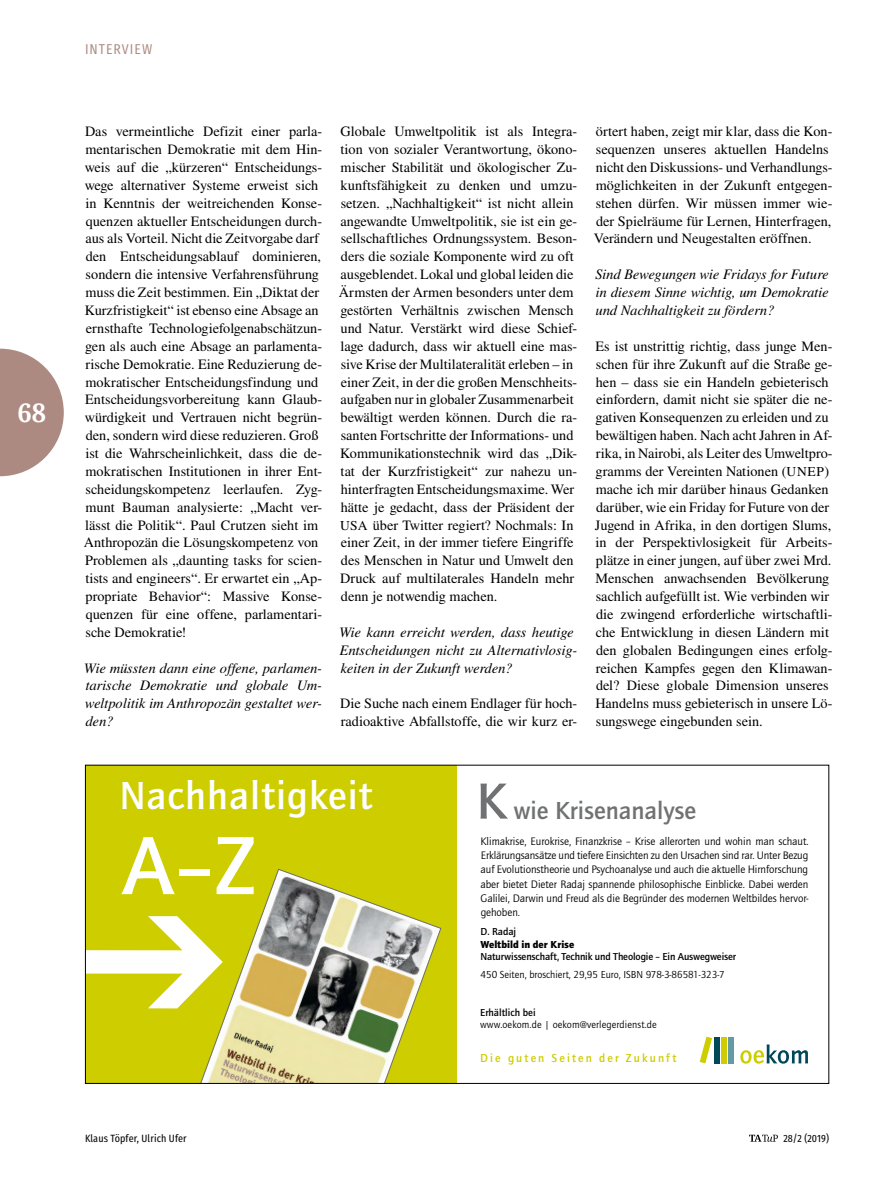
<style>
.page{position:relative;width:893px;height:1191px;background:#fff}
.page>*{position:absolute;margin:0;border:0;box-sizing:border-box;transform-origin:0 0}
.t1{font:700 85.5px "Quay Itc T";color:#fff}
.t2{font:700 40.5px "Quay Itc T";letter-spacing:.025em;color:#fff}
.t3{font:700 25.5px "Quay Itc T";color:#707172}
.t4{font:700 25.5px "Droid Serif";color:#fff}
._12_1b_GTO_1_LZ_vor{font:14.25px/17.9px "Nimbus Rom No 9 L";letter-spacing:.005em;color:#000}
._12_1b_GTO_1_LZ_vor-2{font:italic 14.25px/17.9px "Nimbus Rom No 9 L";letter-spacing:.005em;color:#000;text-align:justify}
.t5{font:14.25px "Fira Sans Condensed";letter-spacing:.07em;color:#ac8a82}
.t6{font:700 12px "Quay Itc T";letter-spacing:.175em;color:#cdcd00}
.t7{font:11.25px/14.2px "Quay Itc T";letter-spacing:-.005em;color:#000;text-align:justify}
.t8{font:10.5px/12px "Quay Itc T";letter-spacing:.01em;color:#000}
.t9{font:700 10.5px/12.8px "Quay Itc T";letter-spacing:-.01em;color:#000}
.t10{font:10.5px "Fira Sans Condensed";letter-spacing:.01em;color:#000}
.s1{font-size:13.5px}
.s2{font-size:52.5px}
.s3{font-family:"Quay Itc T Blac";font-weight:400}
.s4{font-weight:700}
</style>
<div class="page">
<div style="left:85px;top:765px;width:372px;height:318px;background:#cdcd00"></div>
<svg style="left:87px;top:916px;width:107px;height:92px"></svg>
<svg style="left:194px;top:868px;width:247px;height:213px"></svg>
<div style="left:728px;top:1037px;width:6px;height:26px;background:#649aa4"></div>
<div style="left:721px;top:1037px;width:6px;height:26px;background:#cdcd00"></div>
<div style="left:714px;top:1037px;width:5px;height:26px;background:#004857"></div>
<svg style="left:700px;top:1036px;width:12px;height:27px"></svg>
<svg style="left:740px;top:1044px;width:68px;height:19px"></svg>
<svg style="left:0;top:349px;width:64px;height:127px"></svg>
<svg style="left:749px;top:1134px;width:29px;height:7px"></svg>
<h3 class="t4" style="left:18px;top:395px;width:30px">68</h3>
<p class="t5" style="left:85px;top:36px;width:69px">INTERVIEW</p>
<p class="_12_1b_GTO_1_LZ_vor" style="left:84px;top:122px;width:240px">Das vermeintliche Defizit einer parla&shy;mentarischen Demokratie mit dem Hin&shy;weis auf die „kürzeren“ Entscheidungs&shy;wege alternativer Systeme erweist sich in Kenntnis der weitreichenden Konse&shy;quenzen aktueller Entscheidungen durch&shy;aus als Vorteil. Nicht die Zeitvorgabe darf den Entscheidungsablauf dominieren, sondern die intensive Verfahrensführung muss die Zeit bestimmen. Ein „Diktat der Kurzfristigkeit“ ist ebenso eine Absage an ernsthafte Technologiefolgenabschätzun&shy;gen als auch eine Absage an parlamenta&shy;rische Demokratie. Eine Reduzierung de&shy;mokratischer Entscheidungsfindung und Entscheidungsvorbereitung kann Glaub&shy;würdigkeit und Vertrauen nicht begrün&shy;den, sondern wird diese reduzieren. Groß ist die Wahrscheinlichkeit, dass die de&shy;mokratischen Institutionen in ihrer Ent&shy;scheidungskompetenz leerlaufen. Zyg&shy;munt Bauman analysierte: „Macht ver&shy;lässt die Politik“. Paul Crutzen sieht im Anthropozän die Lösungskompetenz von Problemen als „daunting tasks for scien&shy;tists and engineers“. Er erwartet ein „Ap&shy;propriate Behavior“: Massive Konse&shy;quenzen für eine offene, parlamentari&shy;sche Demokratie!</p>
<p class="_12_1b_GTO_1_LZ_vor-2" style="left:84px;top:659px;width:240px">Wie müssten dann eine offene, parlamen&shy;tarische Demokratie und globale Um&shy;weltpolitik im Anthropozän gestaltet wer&shy;den?</p>
<p class="_12_1b_GTO_1_LZ_vor" style="left:339px;top:122px;width:240px">Globale Umweltpolitik ist als Integra&shy;tion von sozialer Verantwortung, ökono&shy;mischer Stabilität und ökologischer Zu&shy;kunftsfähigkeit zu denken und umzu&shy;setzen. „Nachhaltigkeit“ ist nicht allein angewandte Umweltpolitik, sie ist ein ge&shy;sellschaftliches Ordnungssystem. Beson&shy;ders die soziale Komponente wird zu oft ausgeblendet. Lokal und global leiden die Ärmsten der Armen besonders unter dem gestörten Verhältnis zwischen Mensch und Natur. Verstärkt wird diese Schief&shy;lage dadurch, dass wir aktuell eine mas&shy;sive Krise der Multilateralität erleben – in einer Zeit, in der die großen Menschheits&shy;aufgaben nur in globaler Zusammenarbeit bewältigt werden können. Durch die ra&shy;santen Fortschritte der Informations- und Kommunikationstechnik wird das „Dik&shy;tat der Kurzfristigkeit“ zur nahezu un&shy;hinterfragten Entscheidungsmaxime. Wer hätte je gedacht, dass der Präsident der <span class="s1">USA</span> über Twitter regiert? Nochmals: In einer Zeit, in der immer tiefere Eingriffe des Menschen in Natur und Umwelt den Druck auf multilaterales Handeln mehr denn je notwendig machen.</p>
<p class="_12_1b_GTO_1_LZ_vor-2" style="left:339px;top:623px;width:240px;text-align:left">Wie kann erreicht werden, dass heutige<br>Entscheidungen nicht zu Alternativlosig&shy;keiten in der Zukunft werden?</p>
<p class="_12_1b_GTO_1_LZ_vor" style="left:340px;top:694px;width:239px">Die Suche nach einem Endlager für hoch&shy;radioaktive Abfallstoffe, die wir kurz er-</p>
<p class="_12_1b_GTO_1_LZ_vor" style="left:594px;top:122px;width:240px">örtert haben, zeigt mir klar, dass die Kon&shy;sequenzen unseres aktuellen Handelns nicht den Diskussions- und Verhandlungs&shy;möglichkeiten in der Zukunft entgegen&shy;stehen dürfen. Wir müssen immer wie&shy;der Spielräume für Lernen, Hinterfragen, Verändern und Neugestalten eröffnen.</p>
<p class="_12_1b_GTO_1_LZ_vor-2" style="left:595px;top:266px;width:235px">Sind Bewegungen wie Fridays for Future in diesem Sinne wichtig, um Demokratie und Nachhaltigkeit zu fördern?</p>
<p class="_12_1b_GTO_1_LZ_vor" style="left:595px;top:336px;width:239px">Es ist unstrittig richtig, dass junge Men&shy;schen für ihre Zukunft auf die Straße ge&shy;hen – dass sie ein Handeln gebieterisch einfordern, damit nicht sie später die ne&shy;gativen Konsequenzen zu erleiden und zu bewältigen haben. Nach acht Jahren in Af&shy;rika, in Nairobi, als Leiter des Umweltpro&shy;gramms der Vereinten Nationen (<span class="s1">UNEP</span>) mache ich mir darüber hinaus Gedanken darüber, wie ein Friday for Future von der Jugend in Afrika, in den dortigen Slums, in der Perspektivlosigkeit für Arbeits&shy;plätze in einer jungen, auf über zwei Mrd.<br>Menschen anwachsenden Bevölkerung sachlich aufgefüllt ist. Wie verbinden wir die zwingend erforderliche wirtschaftli&shy;che Entwicklung in diesen Ländern mit den globalen Bedingungen eines erfolg&shy;reichen Kampfes gegen den Klimawan&shy;del? Diese globale Dimension unseres Handelns muss gebieterisch in unsere Lö&shy;sungswege eingebunden sein.</p>
<p class="t2" style="left:119px;top:772px;width:255px">Nachhaltigkeit</p>
<p class="t1" style="left:122px;top:817px;width:135px">A–Z</p>
<p class="t3" style="left:476px;top:796px;width:221px"><span class="s2">K</span> wie Krisenanalyse</p>
<p class="t7" style="left:480px;top:834px;width:330px">Klimakrise, Eurokrise, Finanzkrise – Krise allerorten und wohin man schaut.<br>Erklärungsansätze und tiefere Einsichten zu den Ursachen sind rar. Unter Bezug auf Evolutionstheorie und Psychoanalyse und auch die aktuelle Hirnforschung aber bietet Dieter Radaj spannende philosophische Einblicke. Dabei werden Galilei, Darwin und Freud als die Begründer des modernen Weltbildes hervor&shy;gehoben.</p>
<p class="t9" style="left:480px;top:925px;width:257px">D. Radaj<br><span class="s3">Weltbild in der Krise<br></span>Naturwissenschaft, Technik und Theologie – Ein Auswegweiser</p>
<p class="t8" style="left:480px;top:968px;width:246px">450 Seiten, broschiert, 29,95 Euro, ISBN 978-3-86581-323-7</p>
<p class="t8" style="left:480px;top:1006px;width:178px"><span class="s4">Erhältlich bei<br></span>www.oekom.de | oekom@verlegerdienst.de</p>
<p class="t6" style="left:480px;top:1051px;width:198px">Die guten Seiten der Zukunft</p>
<p class="t10" style="left:85px;top:1128px;width:103px">Klaus Töpfer, Ulrich Ufer</p>
<p class="t10" style="left:783px;top:1128px;width:47px">28/2 (2019)</p>
</div>
